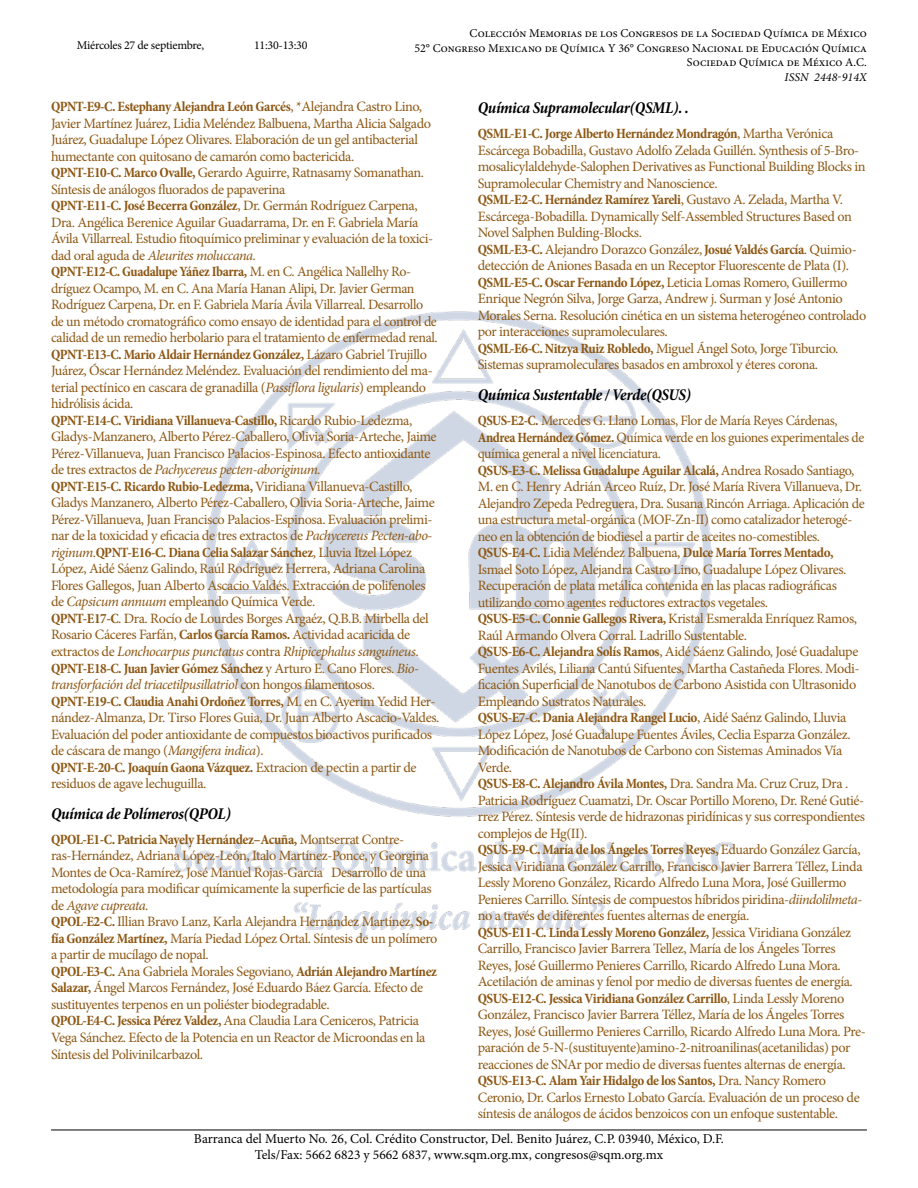
<style>
.page{position:relative;width:918px;height:1188px;background:#fff}
.page>*{position:absolute;margin:0;border:0;box-sizing:border-box;transform-origin:0 0}
.t1{font:italic 700 condensed 16.5px "Minion Pro";letter-spacing:-.025em;color:#000}
.t2{font:14.25px/16.5px "Minion Pro";letter-spacing:-.035em;color:#8d5814}
.t3{font:13.5px/16.5px "Minion Pro";color:#000;text-align:center}
.t4{font:12px/14.4px "Minion Pro";color:#000;text-align:right}
.t5{font:italic 12px "Minion Pro";letter-spacing:.01em;color:#000}
.s1{font-weight:700;font-stretch:condensed}
.s2{font-style:italic}
</style>
<div class="page">
<img style="left:174px;top:311px;width:570px;height:627px">
<hr style="left:51px;top:1130px;width:816px;height:1px;background:#000">
<p class="t4" style="left:77px;top:38px;width:129px">Miércoles 27 de septiembre,</p>
<p class="t4" style="left:254px;top:38px;width:55px">11:30-13:30</p>
<p class="t4" style="left:414px;top:26px;width:454px">Colección Memorias de los Congresos de la Sociedad Química de México<br>52° Congreso Mexicano de Química Y 36° Congreso Nacional de Educación Química<br>Sociedad Química de México A.C.</p>
<p class="t5" style="left:785px;top:69px;width:84px">ISSN 2448-914X</p>
<p class="t2" style="left:51px;top:99px;width:390px"><span class="s1">QPNT-E9-C. Estephany Alejandra León Garcés</span>, *Alejandra Castro Lino, Javier Martínez Juárez, Lidia Meléndez Balbuena, Martha Alicia Salgado Juárez, Guadalupe López Olivares. Elaboración de un gel antibacterial humectante con quitosano de camarón como bactericida.<br><span class="s1">QPNT-E10-C. Marco Ovalle,</span> Gerardo Aguirre, Ratnasamy Somanathan.<br>Síntesis de análogos fluorados de papaverina<br><span class="s1">QPNT-E11-C. José Becerra González</span>, Dr. Germán Rodríguez Carpena, Dra. Angélica Berenice Aguilar Guadarrama, Dr. en F. Gabriela María Ávila Villarreal. Estudio fitoquímico preliminar y evaluación de la toxici&shy;dad oral aguda de <span class="s2">Aleurites moluccana.<br></span><span class="s1">QPNT-E12-C. Guadalupe Yáñez Ibarra,</span> M. en C. Angélica Nallelhy Ro&shy;dríguez Ocampo, M. en C. Ana María Hanan Alipi, Dr. Javier German Rodríguez Carpena, Dr. en F. Gabriela María Ávila Villarreal. Desarrollo de un método cromatográfico como ensayo de identidad para el control de calidad de un remedio herbolario para el tratamiento de enfermedad renal.<br><span class="s1">QPNT-E13-C. Mario Aldair Hernández González,</span> Lázaro Gabriel Trujillo Juárez, Óscar Hernández Meléndez. Evaluación del rendimiento del ma&shy;terial pectínico en cascara de granadilla (<span class="s2">Passiflora ligularis</span>) empleando hidrólisis ácida.<br><span class="s1">QPNT-E14-C. Viridiana Villanueva-Castillo,</span> Ricardo Rubio-Ledezma, Gladys-Manzanero, Alberto Pérez-Caballero, Olivia Soria-Arteche, Jaime Pérez-Villanueva, Juan Francisco Palacios-Espinosa. Efecto antioxidante de tres extractos de <span class="s2">Pachycereus pecten-aboriginum.<br></span><span class="s1">QPNT-E15-C. Ricardo Rubio-Ledezma,</span> Viridiana Villanueva-Castillo, Gladys Manzanero, Alberto Pérez-Caballero, Olivia Soria-Arteche, Jaime Pérez-Villanueva, Juan Francisco Palacios-Espinosa. Evaluación prelimi&shy;nar de la toxicidad y eficacia de tres extractos de <span class="s2">Pachycereus Pecten-abo&shy;riginum</span>.<span class="s1">QPNT-E16-C. Diana Celia Salazar Sánchez</span>, Lluvia Itzel López López, Aidé Sáenz Galindo, Raúl Rodríguez Herrera, Adriana Carolina Flores Gallegos, Juan Alberto Ascacio Valdés. Extracción de polifenoles de <span class="s2">Capsicum annuum</span> empleando Química Verde.<br><span class="s1">QPNT-E17-C</span>. Dra. Rocío de Lourdes Borges Argaéz, Q.B.B. Mirbella del Rosario Cáceres Farfán, <span class="s1">Carlos García Ramos.</span> Actividad acaricida de extractos de <span class="s2">Lonchocarpus punctatus</span> contra <span class="s2">Rhipicephalus sanguíneus</span>.<br><span class="s1">QPNT-E18-C. Juan Javier Gómez Sánchez</span> y Arturo E. Cano Flores. <span class="s2">Bio&shy;transforfación del triacetilpusillatriol</span> con hongos filamentosos.<br><span class="s1">QPNT-E19-C. Claudia Anahi Ordoñez Torres,</span> M. en C. Ayerim Yedid Her&shy;nández-Almanza, Dr. Tirso Flores Guia, Dr. Juan Alberto Ascacio-Valdes.<br>Evaluación del poder antioxidante de compuestos bioactivos purificados de cáscara de mango (<span class="s2">Mangifera indica</span>).<br><span class="s1">QPNT-E-20-C. Joaquín Gaona Vázquez.</span> Extracion de pectin a partir de residuos de agave lechuguilla.</p>
<p class="t1" style="left:51px;top:802px;width:182px">Química de Polímeros(QPOL)</p>
<p class="t2" style="left:51px;top:831px;width:388px"><span class="s1">QPOL-E1-C. Patricia Nayely Hernández–Acuña,</span> Montserrat Contre&shy;ras-Hernández, Adriana López-León, Italo Martínez-Ponce, y Georgina Montes de Oca-Ramírez, José Manuel Rojas-García Desarrollo de una metodología para modificar químicamente la superficie de las partículas de <span class="s2">Agave cupreata.<br></span><span class="s1">QPOL-E2-C.</span> Illian Bravo Lanz, Karla Alejandra Hernández Martínez, <span class="s1">So&shy;fía González Martínez,</span> María Piedad López Ortal. Síntesis de un polímero a partir de mucílago de nopal.<br><span class="s1">QPOL-E3-C.</span> Ana Gabriela Morales Segoviano, <span class="s1">Adrián Alejandro Martínez Salazar,</span> Ángel Marcos Fernández, José Eduardo Báez García. Efecto de sustituyentes terpenos en un poliéster biodegradable.<br><span class="s1">QPOL-E4-C. Jessica Pérez Valdez,</span> Ana Claudia Lara Ceniceros, Patricia Vega Sánchez. Efecto de la Potencia en un Reactor de Microondas en la Síntesis del Polivinilcarbazol.</p>
<p class="t1" style="left:478px;top:96px;width:213px">Química Supramolecular(QSML). .</p>
<p class="t2" style="left:478px;top:125px;width:390px"><span class="s1">QSML-E1-C. Jorge Alberto Hernández Mondragón</span>, Martha Verónica Escárcega Bobadilla, Gustavo Adolfo Zelada Guillén. Synthesis of 5-Bro&shy;mosalicylaldehyde-Salophen Derivatives as Functional Building Blocks in Supramolecular Chemistry and Nanoscience.<br><span class="s1">QSML-E2-C. Hernández Ramírez Yareli</span>, Gustavo A. Zelada, Martha V.<br>Escárcega-Bobadilla. Dynamically Self-Assembled Structures Based on Novel Salphen Bulding-Blocks.<br><span class="s1">QSML-E3-C.</span> Alejandro Dorazco González, <span class="s1">Josué Valdés García</span>. Quimio&shy;detección de Aniones Basada en un Receptor Fluorescente de Plata (I).<br><span class="s1">QSML-E5-C. Oscar Fernando López,</span> Leticia Lomas Romero, Guillermo Enrique Negrón Silva, Jorge Garza, Andrew j. Surman y José Antonio Morales Serna. Resolución cinética en un sistema heterogéneo controlado por interacciones supramoleculares.<br><span class="s1">QSML-E6-C. Nitzya Ruiz Robledo,</span> Miguel Ángel Soto, Jorge Tiburcio.<br>Sistemas supramoleculares basados en ambroxol y éteres corona.</p>
<p class="t1" style="left:478px;top:383px;width:215px">Química Sustentable / Verde(QSUS)</p>
<p class="t2" style="left:478px;top:412px;width:390px"><span class="s1">QSUS-E2-C.</span> Mercedes G. Llano Lomas, Flor de María Reyes Cárdenas, <span class="s1">Andrea Hernández Gómez.</span> Química verde en los guiones experimentales de química general a nivel licenciatura.<br><span class="s1">QSUS-E3-C. Melissa Guadalupe Aguilar Alcalá,</span> Andrea Rosado Santiago, M. en C. Henry Adrián Arceo Ruíz, Dr. José María Rivera Villanueva, Dr.<br>Alejandro Zepeda Pedreguera, Dra. Susana Rincón Arriaga. Aplicación de una estructura metal-orgánica (MOF-Zn-II) como catalizador heterogé&shy;neo en la obtención de biodiesel a partir de aceites no-comestibles.<br><span class="s1">QSUS-E4-C.</span> Lidia Meléndez Balbuena, <span class="s1">Dulce María Torres Mentado, </span>Ismael Soto López, Alejandra Castro Lino, Guadalupe López Olivares.<br>Recuperación de plata metálica contenida en las placas radiográficas utilizando como agentes reductores extractos vegetales.<br><span class="s1">QSUS-E5-C. Connie Gallegos Rivera,</span> Kristal Esmeralda Enríquez Ramos, Raúl Armando Olvera Corral. Ladrillo Sustentable.<br><span class="s1">QSUS-E6-C. Alejandra Solís Ramos</span>, Aidé Sáenz Galindo, José Guadalupe Fuentes Avilés, Liliana Cantú Sifuentes, Martha Castañeda Flores. Modi&shy;ficación Superficial de Nanotubos de Carbono Asistida con Ultrasonido Empleando Sustratos Naturales.<br><span class="s1">QSUS-E7-C. Dania Alejandra Rangel Lucio</span>, Aidé Saénz Galindo, Lluvia López López, José Guadalupe Fuentes Áviles, Ceclia Esparza González.<br>Modificación de Nanotubos de Carbono con Sistemas Aminados Vía Verde.<br><span class="s1">QSUS-E8-C. Alejandro Ávila Montes,</span> Dra. Sandra Ma. Cruz Cruz, Dra .<br>Patricia Rodríguez Cuamatzi, Dr. Oscar Portillo Moreno, Dr. René Gutié&shy;rrez Pérez. Síntesis verde de hidrazonas piridínicas y sus correspondientes complejos de Hg(II).<br><span class="s1">QSUS-E9-C. María de los Ángeles Torres Reyes,</span> Eduardo González García, Jessica Viridiana González Carrillo, Francisco Javier Barrera Téllez, Linda Lessly Moreno González, Ricardo Alfredo Luna Mora, José Guillermo Penieres Carrillo. Síntesis de compuestos híbridos piridina-<span class="s2">diindolilmeta&shy;</span>no a través de diferentes fuentes alternas de energía.<br><span class="s1">QSUS-E11-C. Linda Lessly Moreno González,</span> Jessica Viridiana González Carrillo, Francisco Javier Barrera Tellez, María de los Ángeles Torres Reyes, José Guillermo Penieres Carrillo, Ricardo Alfredo Luna Mora.<br>Acetilación de aminas y fenol por medio de diversas fuentes de energía.<br><span class="s1">QSUS-E12-C. Jessica Viridiana González Carrillo</span>, Linda Lessly Moreno González, Francisco Javier Barrera Téllez, María de los Ángeles Torres Reyes, José Guillermo Penieres Carrillo, Ricardo Alfredo Luna Mora. Pre&shy;paración de 5-N-(sustituyente)amino-2-nitroanilinas(acetanilidas) por reacciones de SNAr por medio de diversas fuentes alternas de energía.<br><span class="s1">QSUS-E13-C. Alam Yair Hidalgo de los Santos,</span> Dra. Nancy Romero Ceronio, Dr. Carlos Ernesto Lobato García. Evaluación de un proceso de síntesis de análogos de ácidos benzoicos con un enfoque sustentable.</p>
<p class="t3" style="left:194px;top:1130px;width:532px">Barranca del Muerto No. 26, Col. Crédito Constructor, Del. Benito Juárez, C.P. 03940, México, D.F.<br>Tels/Fax: 5662 6823 y 5662 6837, www.sqm.org.mx, congresos@sqm.org.mx</p>
</div>
